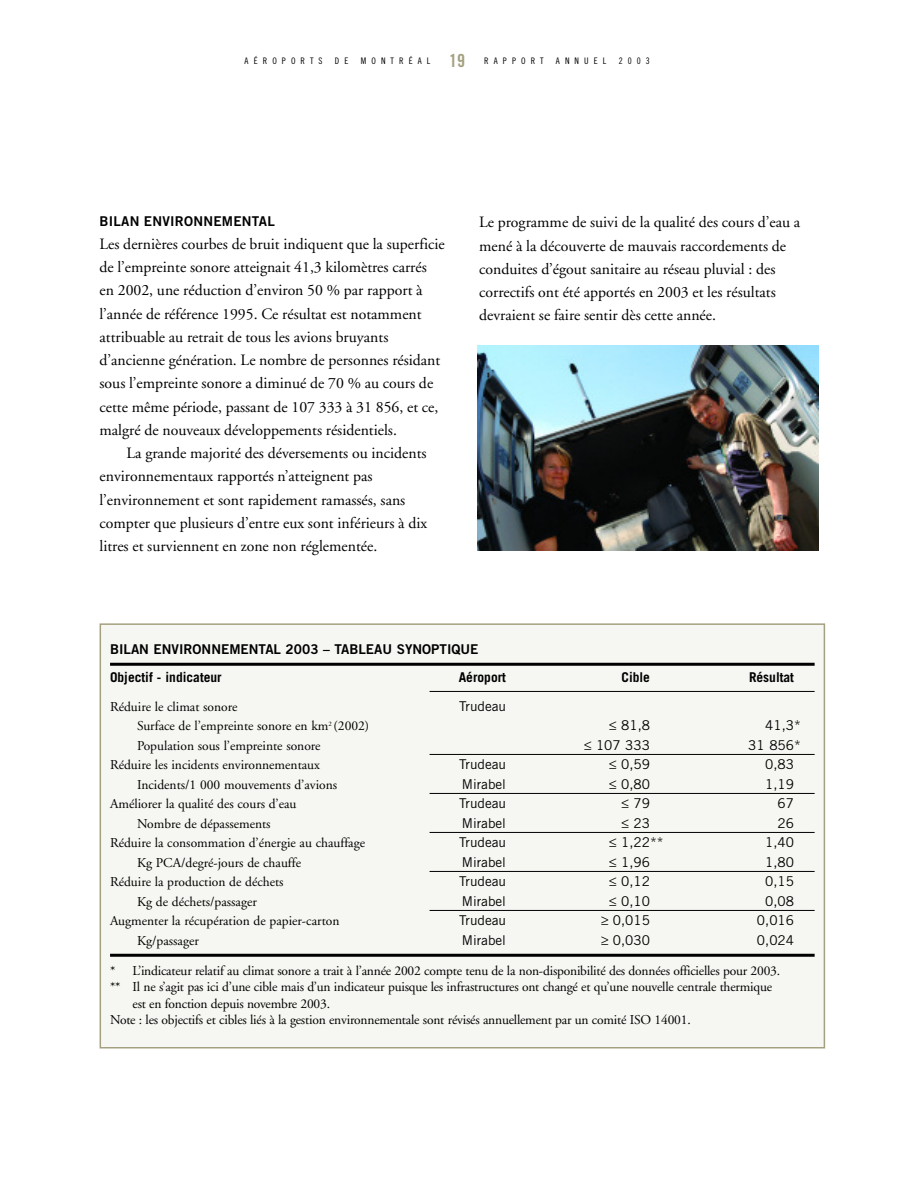
<style>
.page{position:relative;width:918px;height:1188px;background:#fff}
.page>*{position:absolute;margin:0;border:0;box-sizing:border-box;transform-origin:0 0}
.t1{font:15.75px/23.2px "Adobe Garamond";color:#000}
.t2{font:13.5px "Adobe Garamond";letter-spacing:-.01em;color:#000}
.t3{font:13.5px "Trade Gothic";color:#000}
.t4{font:13.5px "Trade Gothic Bold Two";color:#000}
.t5{font:700 13.5px "Trade Gothic";color:#000}
.t6{font:13.5px "Trade Gothic Bold Two";letter-spacing:.02em;color:#000}
.t7{font:9px "Trade Gothic Cond Eighteen";letter-spacing:.565em;color:#000}
.s1{font-family:"Trade Gothic Bold Cond Twenty";font-size:18px;color:#a4a180}
</style>
<div class="page">
<div style="left:100px;top:624px;width:724px;height:424px;background:#f6f6f2"></div>
<hr style="left:110px;top:663px;width:705px;height:3px;background:#000">
<hr style="left:430px;top:691px;width:385px;height:1px;background:#000">
<hr style="left:430px;top:754px;width:385px;height:1px;background:#000">
<hr style="left:430px;top:793px;width:385px;height:1px;background:#000">
<hr style="left:430px;top:832px;width:385px;height:1px;background:#000">
<hr style="left:430px;top:871px;width:385px;height:1px;background:#000">
<hr style="left:430px;top:910px;width:385px;height:1px;background:#000">
<hr style="left:110px;top:954px;width:705px;height:3px;background:#000">
<div style="left:100px;top:623px;width:725px;height:425px;border:2px solid #a4a180"></div>
<img style="left:478px;top:345px;width:340px;height:205px">
<p class="t7" style="left:245px;top:57px;width:79px">AÉROPORTS</p>
<p class="t7" style="left:335px;top:57px;width:15px">D E</p>
<p class="t7" style="left:361px;top:57px;width:184px">MONTRÉAL <span class="s1">19</span> RAPPORT</p>
<p class="t7" style="left:556px;top:57px;width:52px">ANNUEL</p>
<p class="t7" style="left:619px;top:57px;width:33px">2003</p>
<p class="t6" style="left:100px;top:216px;width:177px">BILAN ENVIRONNEMENTAL</p>
<p class="t1" style="left:100px;top:234px;width:347px">Les dernières courbes de bruit indiquent que la superficie de l’empreinte sonore atteignait 41,3 kilomètres carrés en 2002, une réduction d’environ 50 % par rapport à l’année de référence 1995. Ce résultat est notamment attribuable au retrait de tous les avions bruyants d’ancienne génération. Le nombre de personnes résidant sous l’empreinte sonore a diminué de 70 % au cours de cette même période, passant de 107 333 à 31 856, et ce, malgré de nouveaux développements résidentiels.</p>
<p class="t1" style="left:100px;top:443px;width:329px;text-indent:27px">La grande majorité des déversements ou incidents environnementaux rapportés n’atteignent pas l’environnement et sont rapidement ramassés, sans compter que plusieurs d’entre eux sont inférieurs à dix litres et surviennent en zone non réglementée.</p>
<p class="t1" style="left:479px;top:212px;width:323px">Le programme de suivi de la qualité des cours d’eau a mené à la découverte de mauvais raccordements de conduites d’égout sanitaire au réseau pluvial : des correctifs ont été apportés en 2003 et les résultats devraient se faire sentir dès cette année.</p>
<p class="t4" style="left:110px;top:644px;width:370px">BILAN ENVIRONNEMENTAL 2003 – TABLEAU SYNOPTIQUE</p>
<p class="t5" style="left:110px;top:673px;width:113px">Objectif - indicateur</p>
<p class="t5" style="left:459px;top:673px;width:49px">Aéroport</p>
<p class="t5" style="left:622px;top:673px;width:30px">Cible</p>
<p class="t5" style="left:749px;top:673px;width:47px">Résultat</p>
<p class="t2" style="left:110px;top:701px;width:129px">Réduire le climat sonore</p>
<p class="t3" style="left:459px;top:701px;width:48px">Trudeau</p>
<p class="t2" style="left:137px;top:721px;width:234px">Surface de l’empreinte sonore en km<sup>2</sup> (2002)</p>
<p class="t3" style="left:609px;top:721px;width:42px">≤ 81,8</p>
<p class="t3" style="left:765px;top:721px;width:37px">41,3*</p>
<p class="t2" style="left:137px;top:740px;width:185px">Population sous l’empreinte sonore</p>
<p class="t3" style="left:584px;top:740px;width:67px">≤ 107 333</p>
<p class="t3" style="left:748px;top:740px;width:54px">31 856*</p>
<p class="t2" style="left:110px;top:760px;width:211px">Réduire les incidents environnementaux</p>
<p class="t3" style="left:459px;top:760px;width:48px">Trudeau</p>
<p class="t3" style="left:609px;top:760px;width:42px">≤ 0,59</p>
<p class="t3" style="left:765px;top:760px;width:30px">0,83</p>
<p class="t2" style="left:137px;top:779px;width:202px">Incidents/1 000 mouvements d’avions</p>
<p class="t3" style="left:462px;top:779px;width:46px">Mirabel</p>
<p class="t3" style="left:609px;top:779px;width:42px">≤ 0,80</p>
<p class="t3" style="left:765px;top:779px;width:30px">1,19</p>
<p class="t2" style="left:110px;top:799px;width:188px">Améliorer la qualité des cours d’eau</p>
<p class="t3" style="left:459px;top:799px;width:48px">Trudeau</p>
<p class="t3" style="left:622px;top:799px;width:30px">≤ 79</p>
<p class="t3" style="left:778px;top:799px;width:18px">67</p>
<p class="t2" style="left:137px;top:818px;width:135px">Nombre de dépassements</p>
<p class="t3" style="left:462px;top:818px;width:46px">Mirabel</p>
<p class="t3" style="left:622px;top:818px;width:30px">≤ 23</p>
<p class="t3" style="left:778px;top:818px;width:18px">26</p>
<p class="t2" style="left:110px;top:838px;width:257px">Réduire la consommation d’énergie au chauffage</p>
<p class="t3" style="left:459px;top:838px;width:48px">Trudeau</p>
<p class="t3" style="left:609px;top:838px;width:56px">≤ 1,22**</p>
<p class="t3" style="left:765px;top:838px;width:30px">1,40</p>
<p class="t2" style="left:137px;top:857px;width:166px">Kg PCA/degré-jours de chauffe</p>
<p class="t3" style="left:462px;top:857px;width:46px">Mirabel</p>
<p class="t3" style="left:609px;top:857px;width:42px">≤ 1,96</p>
<p class="t3" style="left:765px;top:857px;width:30px">1,80</p>
<p class="t2" style="left:110px;top:877px;width:175px">Réduire la production de déchets</p>
<p class="t3" style="left:459px;top:877px;width:48px">Trudeau</p>
<p class="t3" style="left:609px;top:877px;width:42px">≤ 0,12</p>
<p class="t3" style="left:765px;top:877px;width:30px">0,15</p>
<p class="t2" style="left:137px;top:896px;width:121px">Kg de déchets/passager</p>
<p class="t3" style="left:462px;top:896px;width:46px">Mirabel</p>
<p class="t3" style="left:609px;top:896px;width:42px">≤ 0,10</p>
<p class="t3" style="left:765px;top:896px;width:30px">0,08</p>
<p class="t2" style="left:110px;top:916px;width:231px">Augmenter la récupération de papier-carton</p>
<p class="t3" style="left:459px;top:916px;width:48px">Trudeau</p>
<p class="t3" style="left:601px;top:916px;width:51px">≥ 0,015</p>
<p class="t3" style="left:757px;top:916px;width:39px">0,016</p>
<p class="t2" style="left:137px;top:935px;width:63px">Kg/passager</p>
<p class="t3" style="left:462px;top:935px;width:46px">Mirabel</p>
<p class="t3" style="left:601px;top:935px;width:51px">≥ 0,030</p>
<p class="t3" style="left:757px;top:935px;width:39px">0,024</p>
<p class="t2" style="left:110px;top:965px;width:672px">* L’indicateur relatif au climat sonore a trait à l’année 2002 compte tenu de la non-disponibilité des données officielles pour 2003.</p>
<p class="t2" style="left:110px;top:982px;width:664px">** Il ne s’agit pas ici d’une cible mais d’un indicateur puisque les infrastructures ont changé et qu’une nouvelle centrale thermique</p>
<p class="t2" style="left:133px;top:998px;width:199px">est en fonction depuis novembre 2003.</p>
<p class="t2" style="left:110px;top:1015px;width:582px">Note : les objectifs et cibles liés à la gestion environnementale sont révisés annuellement par un comité ISO 14001.</p>
</div>
